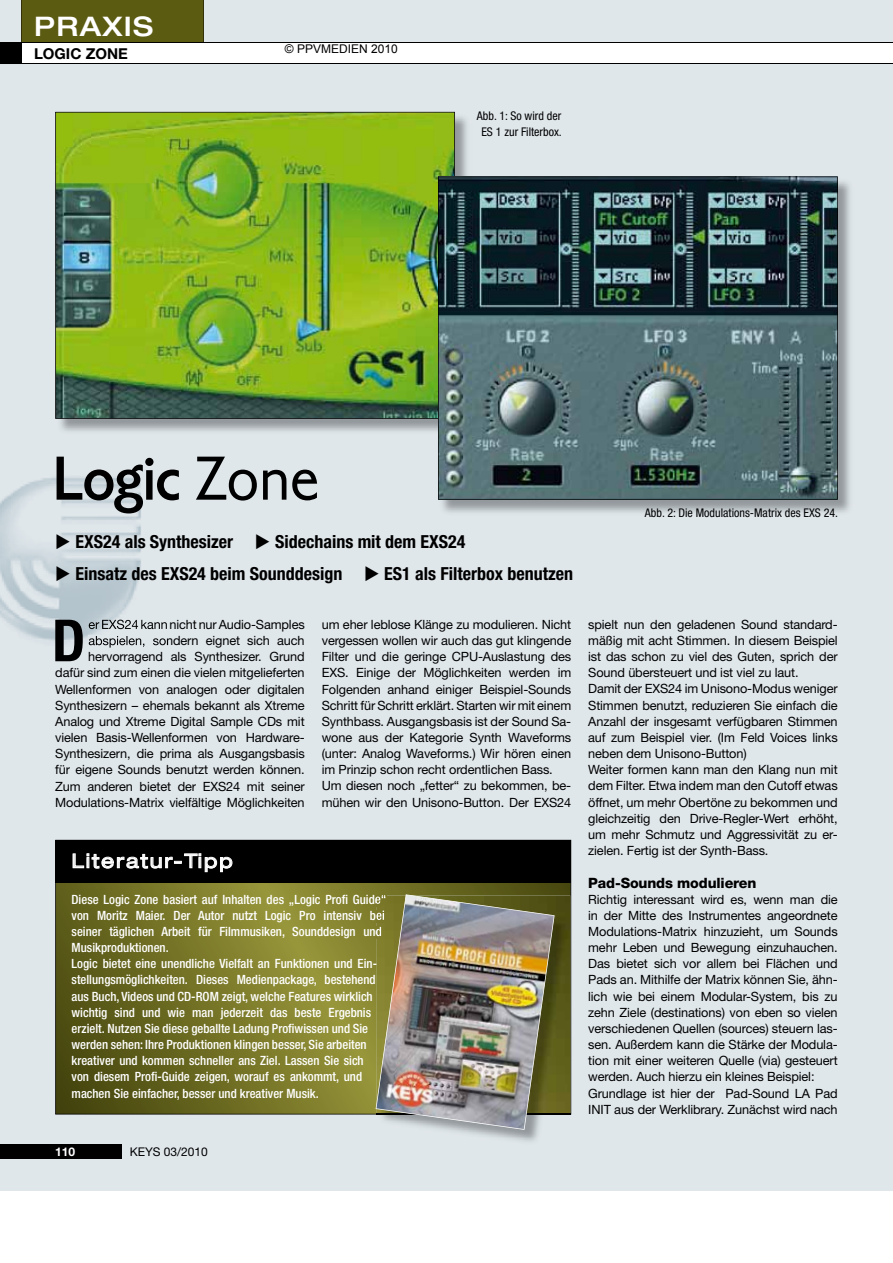
<style>
.page{position:relative;width:893px;height:1263px;background:#fff}
.page>*{position:absolute;margin:0;border:0;box-sizing:border-box;transform-origin:0 0}
.t1{font:500 64.5px "Corinthian Std";letter-spacing:-.025em;color:#000}
.t2{font:700 condensed 58.2px "Helvetica Neue LT Std";color:#000}
.t3{font:500 expanded 27px "Helvetica Neue LT Std";letter-spacing:.05em;color:#fff}
.t4{font:expanded 19.5px "Helvetica Neue LT Std";letter-spacing:.1em;color:#fff}
.t5{font:700 condensed 18px "Helvetica Neue LT Std";color:#000}
.t6{font:700 15px "Helvetica Neue LT Std";color:#000}
.t7{font:800 14.25px "Helvetica Neue LT Std";letter-spacing:-.01em;color:#000}
.t8{font:12.75px/16.2px "Helvetica Neue LT Std";letter-spacing:-.01em;color:#000}
.t9{font:500 condensed 12.75px/16.2px "Helvetica Neue LT Std";color:#fff}
.t10{font:condensed 12px/15.8px "Helvetica Neue LT Std";color:#000;text-align:center}
.t11{font:12px "Arial";color:#000}
.t12{font:12px "Helvetica Neue LT Std";color:#000}
.t13{font:700 12px "Helvetica Neue LT Std";color:#fff}
.s1{font-weight:300}
</style>
<div class="page">
<div style="left:0;top:0;width:893px;height:1191px;background:#e0e7eb"></div>
<div style="left:0;top:43px;width:893px;height:21px;background:#fff"></div>
<div style="left:0;top:1144px;width:121px;height:15px;background:#000"></div>
<svg style="left:0;top:0;width:204px;height:64px"></svg>
<hr style="left:0;top:42px;width:893px;height:1px;background:#000">
<hr style="left:0;top:64px;width:893px;height:1px;background:#000">
<img style="left:60px;top:116px;width:407px;height:316px">
<img style="left:55px;top:112px;width:400px;height:307px">
<img style="left:0;top:477px;width:143px;height:167px">
<img style="left:55px;top:620px;width:28px;height:30px">
<img style="left:89px;top:620px;width:78px;height:11px">
<img style="left:89px;top:636px;width:79px;height:12px">
<img style="left:442px;top:181px;width:408px;height:332px">
<svg style="left:438px;top:176px;width:400px;height:324px;background:#3f575c"></svg>
<svg style="left:55px;top:882px;width:516px;height:232px;background:#747226"></svg>
<div style="left:55px;top:840px;width:516px;height:42px;background:#000"></div>
<svg style="left:73px;top:853px;width:160px;height:19px"></svg>
<img style="left:452px;top:895px;width:118px;height:247px">
<img style="left:555px;top:1114px;width:15px;height:1px">
<img style="left:376px;top:894px;width:179px;height:236px">
<h3 class="t3" style="left:34px;top:10px;width:121px">PRAXIS</h3>
<p class="t6" style="left:34px;top:44px;width:95px">LOGIC ZOne</p>
<p class="t11" style="left:285px;top:41px;width:114px">© PPVMEDIEN 2010</p>
<p class="t10" style="left:477px;top:108px;width:86px">Abb. 1: So wird der<br>ES 1 zur Filterbox.</p>
<h1 class="t1" style="left:52px;top:441px;width:269px">Logic <span class="s1">Zone</span></h1>
<h3 class="t5" style="left:55px;top:531px;width:412px">◆ EXS24 als Synthesizer ◆ Sidechains mit dem EXS24</h3>
<h3 class="t5" style="left:55px;top:563px;width:519px">◆ Einsatz des EXS24 beim Sounddesign ◆ ES1 als Filterbox benutzen</h3>
<p class="t10" style="left:645px;top:504px;width:195px">Abb. 2: Die Modulations-Matrix des EXS 24.</p>
<p class="t8" style="left:55px;top:616px;width:251px;text-align:right">er EXS24 kann nicht nur Audio-Samples abspielen, sondern eignet sich auch hervorragend als Synthesizer. Grund<br>dafür sind zum einen die vielen mitgelieferten Wellenformen von analogen oder digitalen Synthesizern – ehemals bekannt als Xtreme Analog und Xtreme Digital Sample CDs mit vielen Basis-Wellenformen von Hardware-Synthesizern, die prima als Ausgangsbasis für eigene Sounds benutzt werden können.<br>Zum anderen bietet der EXS24 mit seiner Modulations-Matrix vielfältige Möglichkeiten</p>
<p class="t8" style="left:322px;top:616px;width:251px">um eher leblose Klänge zu modulieren. Nicht vergessen wollen wir auch das gut klingende Filter und die geringe CPU-Auslastung des EXS. Einige der Möglichkeiten werden im Folgenden anhand einiger Beispiel-Sounds Schritt für Schritt erklärt. Starten wir mit einem Synthbass. Ausgangsbasis ist der Sound Sa&shy;wone aus der Kategorie Synth Waveforms (unter: Analog Waveforms.) Wir hören einen im Prinzip schon recht ordentlichen Bass.<br>Um diesen noch „fetter“ zu bekommen, be&shy;mühen wir den Unisono-Button. Der EXS24</p>
<p class="t8" style="left:588px;top:616px;width:251px">spielt nun den geladenen Sound standard&shy;mäßig mit acht Stimmen. In diesem Beispiel ist das schon zu viel des Guten, sprich der Sound übersteuert und ist viel zu laut.<br>Damit der EXS24 im Unisono-Modus weniger Stimmen benutzt, reduzieren Sie einfach die Anzahl der insgesamt verfügbaren Stimmen auf zum Beispiel vier. (Im Feld Voices links neben dem Unisono-Button)<br>Weiter formen kann man den Klang nun mit dem Filter. Etwa indem man den Cutoff etwas öffnet, um mehr Obertöne zu bekommen und gleichzeitig den Drive-Regler-Wert erhöht, um mehr Schmutz und Aggressivität zu er&shy;zielen. Fertig ist der Synth-Bass.</p>
<p class="t7" style="left:588px;top:874px;width:170px">Pad-Sounds modulieren</p>
<p class="t8" style="left:588px;top:891px;width:251px">Richtig interessant wird es, wenn man die in der Mitte des Instrumentes angeordnete Modulations-Matrix hinzuzieht, um Sounds mehr Leben und Bewegung einzuhauchen.<br>Das bietet sich vor allem bei Flächen und Pads an. Mithilfe der Matrix können Sie, ähn&shy;lich wie bei einem Modular-System, bis zu zehn Ziele (destinations) von eben so vielen verschiedenen Quellen (sources) steuern las&shy;sen. Außerdem kann die Stärke der Modula&shy;tion mit einer weiteren Quelle (via) gesteuert werden. Auch hierzu ein kleines Beispiel:<br>Grundlage ist hier der Pad-Sound LA Pad INIT aus der Werklibrary. Zunächst wird nach</p>
<h2 class="t2" style="left:52px;top:605px;width:35px">D</h2>
<h3 class="t4" style="left:72px;top:849px;width:163px">Literatur-Tipp</h3>
<p class="t9" style="left:72px;top:891px;width:316px">Diese Logic Zone basiert auf Inhalten des „Logic Profi Guide“ von Moritz Maier. Der Autor nutzt Logic Pro intensiv bei seiner täglichen Arbeit für Filmmusiken, Sounddesign und Musikproduktionen.<br>Logic bietet eine unendliche Vielfalt an Funktionen und Ein&shy;stellungsmöglichkeiten. Dieses Medienpackage, bestehend aus Buch, Videos und CD-ROM zeigt, welche Features wirklich wichtig sind und wie man jederzeit das beste Ergebnis erzielt. Nutzen Sie diese geballte Ladung Profiwissen und Sie werden sehen: Ihre Produktionen klingen besser, Sie arbeiten kreativer und kommen schneller ans Ziel. Lassen Sie sich<br>von diesem Profi-Guide zeigen, worauf es ankommt, und machen Sie einfacher, besser und kreativer Musik.</p>
<p class="t13" style="left:55px;top:1144px;width:22px">110</p>
<p class="t12" style="left:130px;top:1144px;width:80px">KEYS 03/2010</p>
</div>
